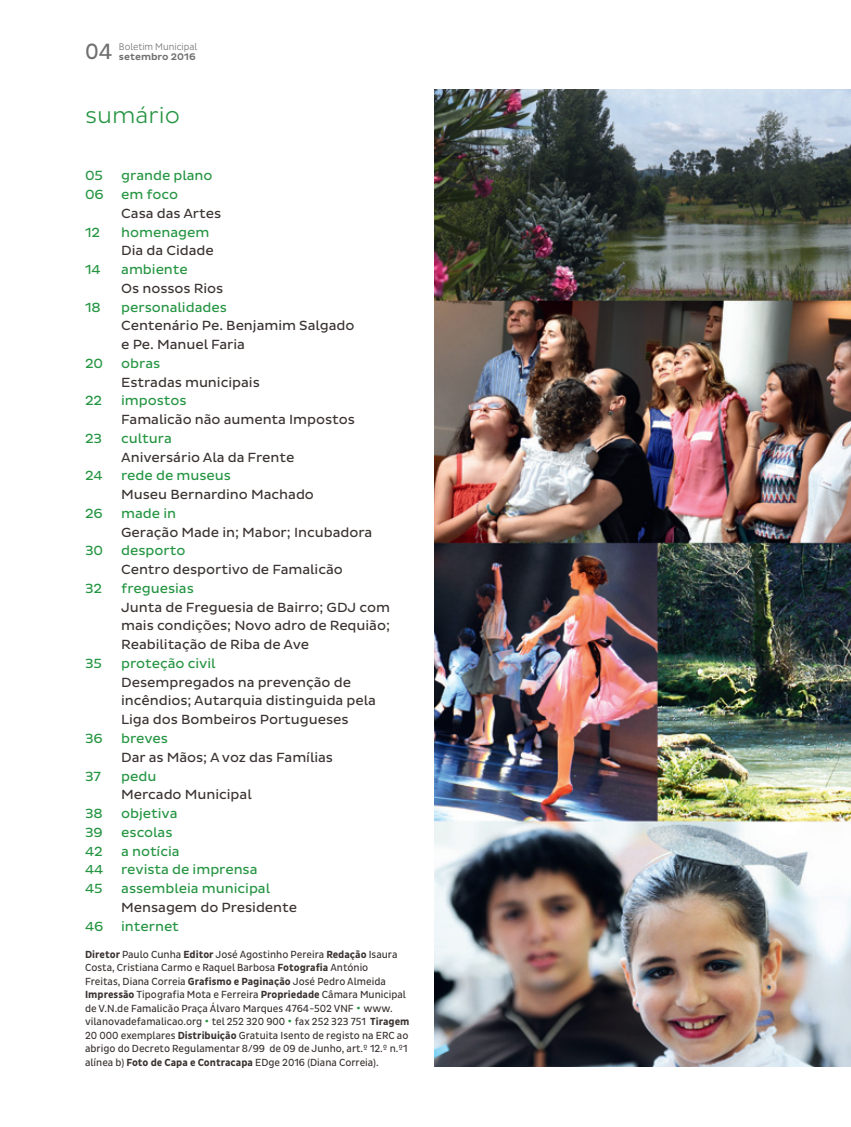
<style>
.page{position:relative;width:851px;height:1127px;background:#fff}
.page>*{position:absolute;margin:0;border:0;box-sizing:border-box;transform-origin:0 0}
.t1{font:300 22.5px "Pluto Sans";color:#259542}
.t2{font:22.5px "Pluto Sans Cond";color:#706e6e}
.t3{font:13.5px/18.8px "Pluto Sans";letter-spacing:-.005em;color:#3a3331}
.t4{font:13.5px/18.8px "Pluto Sans";letter-spacing:-.005em;color:#259542}
.t5{font:10.5px/13.5px "Pluto Sans Cond";color:#3a3331}
.t6{font:300 9.75px "Pluto Sans Cond";color:#706e6e}
.t7{font:500 9.75px "Pluto Sans";color:#706e6e}
.s1{font-weight:700}
.s2{font-family:"Pluto Sans";font-weight:700;font-size:13.5px;color:#259542}
</style>
<div class="page">
<img style="left:434px;top:90px;width:416px;height:976px">
<h1 class="t2" style="left:85px;top:39px;width:29px">04</h1>
<p class="t6" style="left:119px;top:41px;width:80px">Boletim Municipal</p>
<p class="t7" style="left:119px;top:51px;width:78px">setembro 2016</p>
<h1 class="t1" style="left:85px;top:103px;width:97px">sumário</h1>
<p class="t4" style="left:121px;top:167px;width:93px">grande plano em foco</p>
<p class="t3" style="left:121px;top:204px;width:102px">Casa das Artes</p>
<p class="t4" style="left:121px;top:223px;width:90px">homenagem</p>
<p class="t3" style="left:121px;top:242px;width:94px">Dia da Cidade</p>
<p class="t4" style="left:121px;top:260px;width:68px">ambiente</p>
<p class="t3" style="left:121px;top:279px;width:104px">Os nossos Rios</p>
<p class="t4" style="left:121px;top:298px;width:107px">personalidades</p>
<p class="t3" style="left:121px;top:317px;width:235px">Centenário Pe. Benjamim Salgado e Pe. Manuel Faria</p>
<p class="t4" style="left:121px;top:354px;width:41px">obras</p>
<p class="t3" style="left:121px;top:373px;width:140px">Estradas municipais</p>
<p class="t4" style="left:121px;top:392px;width:67px">impostos</p>
<p class="t3" style="left:121px;top:410px;width:235px">Famalicão não aumenta Impostos</p>
<p class="t4" style="left:121px;top:429px;width:52px">cultura</p>
<p class="t3" style="left:121px;top:448px;width:175px">Aniversário Ala da Frente</p>
<p class="t4" style="left:121px;top:467px;width:111px">rede de museus</p>
<p class="t3" style="left:121px;top:485px;width:194px">Museu Bernardino Machado</p>
<p class="t4" style="left:121px;top:504px;width:56px">made in</p>
<p class="t3" style="left:121px;top:523px;width:253px">Geração Made in; Mabor; Incubadora</p>
<p class="t4" style="left:121px;top:542px;width:66px">desporto</p>
<p class="t3" style="left:121px;top:560px;width:223px">Centro desportivo de Famalicão</p>
<p class="t4" style="left:121px;top:579px;width:74px">freguesias</p>
<p class="t3" style="left:121px;top:598px;width:270px;text-align:justify">Junta de Freguesia de Bairro; GDJ com mais condições; Novo adro de Requião; Reabilitação de Riba de Ave</p>
<p class="t4" style="left:121px;top:654px;width:96px">proteção civil</p>
<p class="t3" style="left:121px;top:673px;width:256px">Desempregados na prevenção de incêndios; Autarquia distinguida pela<br>Liga dos Bombeiros Portugueses</p>
<p class="t4" style="left:121px;top:729px;width:48px">breves</p>
<p class="t3" style="left:121px;top:748px;width:213px">Dar as Mãos; A voz das Famílias</p>
<p class="t4" style="left:121px;top:767px;width:37px">pedu</p>
<p class="t3" style="left:121px;top:785px;width:132px">Mercado Municipal</p>
<p class="t4" style="left:121px;top:804px;width:150px">objetiva<br>escolas<br>a notícia<br>revista de imprensa assembleia municipal</p>
<p class="t3" style="left:121px;top:898px;width:177px">Mensagem do Presidente</p>
<p class="t4" style="left:121px;top:917px;width:59px">internet</p>
<p class="t5" style="left:85px;top:947px;width:326px"><span class="s1">Diretor</span> Paulo Cunha <span class="s1">Editor</span> José Agostinho Pereira <span class="s1">Redação</span> Isaura Costa, Cristiana Carmo e Raquel Barbosa <span class="s1">Fotografia</span> António<br>Freitas, Diana Correia <span class="s1">Grafismo e Paginação</span> José Pedro Almeida <span class="s1">Impressão</span> Tipografia Mota e Ferreira <span class="s1">Propriedade</span> Câmara Municipal de V.N.de Famalicão Praça Álvaro Marques 4764-502 VNF <span class="s2">·</span> www. vilanovadefamalicao.org <span class="s2">·</span> tel 252 320 900 <span class="s2">·</span> fax 252 323 751 <span class="s1">Tiragem </span>20 000 exemplares <span class="s1">Distribuição</span> Gratuita Isento de registo na ERC ao abrigo do Decreto Regulamentar 8/99 de 09 de Junho, art.º 12.º n.º1 alínea b) <span class="s1">Foto de Capa e Contracapa</span> EDge 2016 (Diana Correia).</p>
<p class="t4" style="left:85px;top:167px;width:20px">05<br>06</p>
<p class="t4" style="left:85px;top:223px;width:17px">12</p>
<p class="t4" style="left:85px;top:260px;width:17px">14</p>
<p class="t4" style="left:85px;top:298px;width:17px">18</p>
<p class="t4" style="left:85px;top:354px;width:20px">20</p>
<p class="t4" style="left:85px;top:392px;width:19px">22</p>
<p class="t4" style="left:85px;top:429px;width:19px">23</p>
<p class="t4" style="left:85px;top:467px;width:19px">24</p>
<p class="t4" style="left:85px;top:504px;width:19px">26</p>
<p class="t4" style="left:85px;top:542px;width:20px">30</p>
<p class="t4" style="left:85px;top:579px;width:19px">32</p>
<p class="t4" style="left:85px;top:654px;width:19px">35</p>
<p class="t4" style="left:85px;top:729px;width:19px">36</p>
<p class="t4" style="left:85px;top:767px;width:17px">37</p>
<p class="t4" style="left:85px;top:804px;width:20px;text-align:justify">38<br>39<br>42<br>44<br>45</p>
<p class="t4" style="left:85px;top:917px;width:20px">46</p>
</div>
